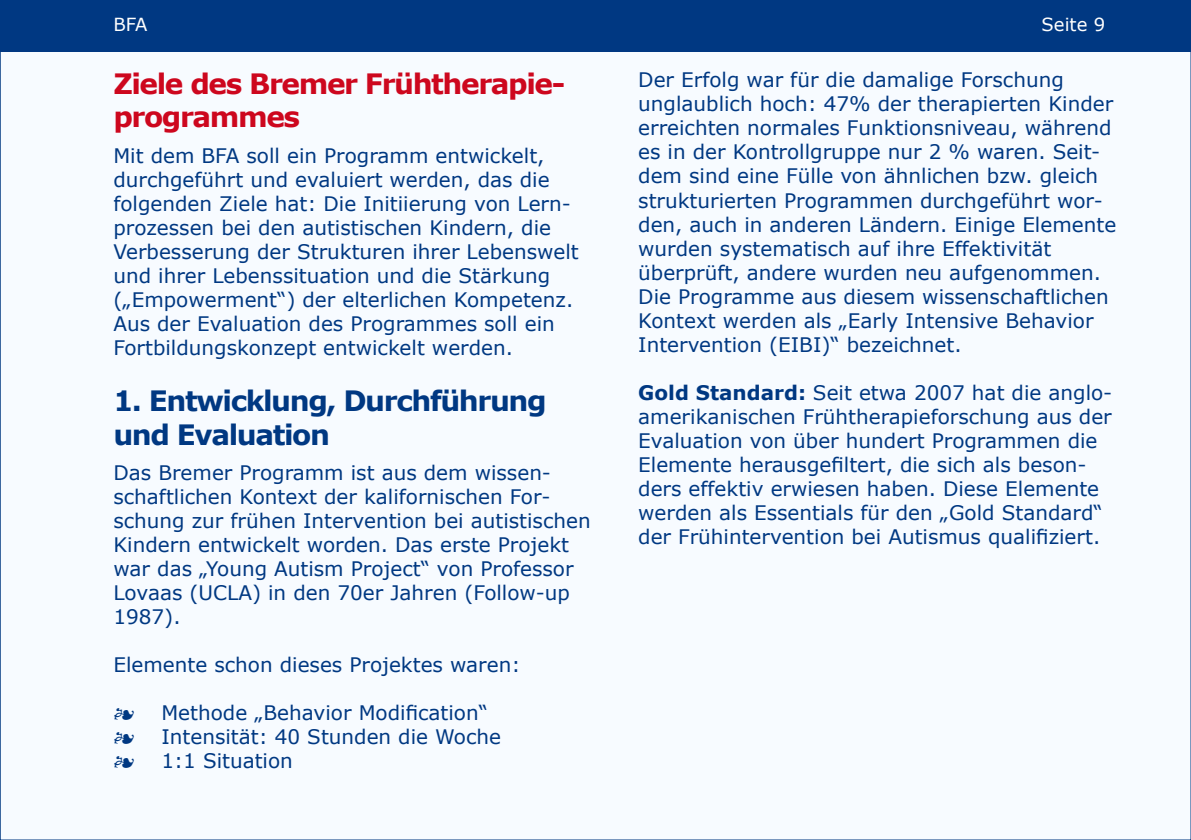
<style>
.page{position:relative;width:1191px;height:840px;background:#fff}
.page>*{position:absolute;margin:0;border:0;box-sizing:border-box;transform-origin:0 0}
.t1{font:700 28px/33.6px "Verdana";letter-spacing:-.05em;color:#003882}
.t2{font:700 28px/33.6px "Verdana";letter-spacing:-.05em;color:#cd071e}
.t3{font:20px/24px "Verdana";color:#003882}
.t4{font:18px "Verdana";color:#fff}
.s1{font-weight:700}
</style>
<div class="page">
<div style="left:0;top:0;width:1191px;height:51px;background:#003882"></div>
<p class="t4" style="left:113px;top:12px;width:36px">BFA</p>
<h1 class="t2" style="left:113px;top:66px;width:453px">Ziele des Bremer Frühtherapie&shy;programmes</h1>
<p class="t3" style="left:113px;top:143px;width:467px">Mit dem BFA soll ein Programm entwickelt, durchgeführt und evaluiert werden, das die folgenden Ziele hat: Die Initiierung von Lern&shy;prozessen bei den autistischen Kindern, die Verbesserung der Strukturen ihrer Lebenswelt und ihrer Lebenssituation und die Stärkung („Empowerment“) der elterlichen Kompetenz.<br>Aus der Evaluation des Programmes soll ein Fortbildungskonzept entwickelt werden.</p>
<h1 class="t1" style="left:113px;top:383px;width:435px">1. Entwicklung, Durchführung und Evaluation</h1>
<p class="t3" style="left:113px;top:460px;width:479px">Das Bremer Programm ist aus dem wissen&shy;schaftlichen Kontext der kalifornischen For&shy;schung zur frühen Intervention bei autistischen Kindern entwickelt worden. Das erste Projekt war das „Young Autism Project“ von Professor Lovaas (UCLA) in den 70er Jahren (Follow-up 1987).</p>
<p class="t3" style="left:113px;top:652px;width:408px">Elemente schon dieses Projektes waren:</p>
<p class="t3" style="left:161px;top:700px;width:341px">Methode „Behavior Modification“<br>Intensität: 40 Stunden die Woche<br>1:1 Situation</p>
<p class="t4" style="left:1041px;top:12px;width:65px">Seite 9</p>
<p class="t3" style="left:638px;top:68px;width:479px">Der Erfolg war für die damalige Forschung unglaublich hoch: 47% der therapierten Kinder erreichten normales Funktionsniveau, während es in der Kontrollgruppe nur 2 % waren. Seit&shy;dem sind eine Fülle von ähnlichen bzw. gleich strukturierten Programmen durchgeführt wor&shy;den, auch in anderen Ländern. Einige Elemente wurden systematisch auf ihre Effektivität überprüft, andere wurden neu aufgenommen.<br>Die Programme aus diesem wissenschaftlichen Kontext werden als „Early Intensive Behavior Intervention (EIBI)“ bezeichnet.</p>
<p class="t3" style="left:638px;top:380px;width:475px"><span class="s1">Gold Standard:</span> Seit etwa 2007 hat die anglo&shy;amerikanischen Frühtherapieforschung aus der Evaluation von über hundert Programmen die Elemente herausgefiltert, die sich als beson&shy;ders effektiv erwiesen haben. Diese Elemente werden als Essentials für den „Gold Standard“ der Frühintervention bei Autismus qualifiziert.</p>
</div>
